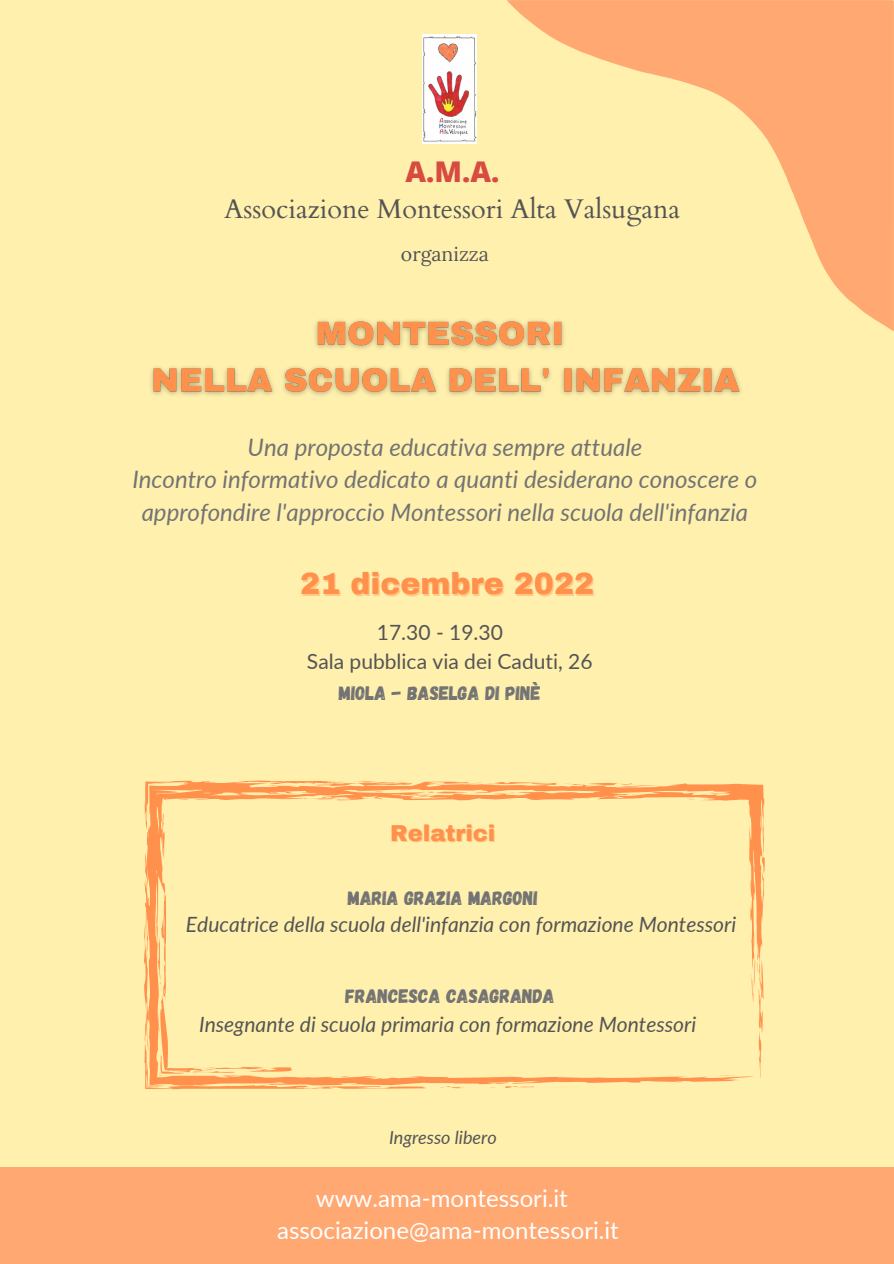
<style>
.page{position:relative;width:894px;height:1264px;background:#fff}
.page>*{position:absolute;margin:0;border:0;box-sizing:border-box;transform-origin:0 0}
.t1{font:900 30px "Archivo";color:#ff914d}
.t2{font:800 28.5px "Open Sans";color:#d74b40}
.t3{font:27px "Cardo";color:#545454}
.t4{font:italic 24px/32.7px "Lato";color:#737373;text-align:center}
.t5{font:24px/32.7px "Lato";color:#fff;text-align:center}
.t6{font:900 22.5px "Archivo";color:#ff914d}
.t7{font:italic 21px "Lato";color:#545454}
.t8{font:21px "Lato";color:#545454}
.t9{font:19.5px "Gagalin";color:#737373}
.t10{font:19.5px "Lora";color:#545454}
.t11{font:italic 18px "Lato";color:#545454}
</style>
<div class="page">
<div style="left:0;top:0;width:893px;height:1263px;background:#fff0ae"></div>
<svg style="left:507px;top:0;width:386px;height:331px"></svg>
<img style="left:422px;top:35px;width:55px;height:109px">
<div style="left:0;top:1167px;width:893px;height:96px;background:#ffa872"></div>
<svg style="left:144px;top:780px;width:620px;height:305px"></svg>
<svg style="left:750px;top:957px;width:13px;height:121px"></svg>
<svg style="left:619px;top:783px;width:39px;height:4px"></svg>
<svg style="left:557px;top:783px;width:13px;height:2px"></svg>
<svg style="left:686px;top:798px;width:9px;height:2px"></svg>
<svg style="left:578px;top:796px;width:20px;height:2px"></svg>
<svg style="left:351px;top:781px;width:26px;height:1px"></svg>
<svg style="left:506px;top:792px;width:13px;height:8px"></svg>
<svg style="left:357px;top:790px;width:31px;height:9px"></svg>
<svg style="left:316px;top:797px;width:26px;height:2px"></svg>
<svg style="left:145px;top:816px;width:3px;height:9px"></svg>
<svg style="left:171px;top:799px;width:19px;height:1px"></svg>
<svg style="left:503px;top:1081px;width:85px;height:6px"></svg>
<svg style="left:440px;top:1086px;width:24px;height:2px"></svg>
<svg style="left:144px;top:893px;width:289px;height:196px"></svg>
<svg style="left:716px;top:1075px;width:20px;height:1px"></svg>
<img style="left:151px;top:308px;width:598px;height:88px">
<p class="t2" style="left:405px;top:152px;width:95px">A.M.A.</p>
<p class="t3" style="left:224px;top:191px;width:457px">Associazione Montessori Alta Valsugana</p>
<p class="t10" style="left:401px;top:241px;width:90px">organizza</p>
<p class="t4" style="left:132px;top:430px;width:626px">Una proposta educativa sempre attuale<br>Incontro informativo dedicato a quanti desiderano conoscere o approfondire l'approccio Montessori nella scuola dell'infanzia</p>
<p class="t1" style="left:300px;top:568px;width:295px">21 dicembre 2022</p>
<p class="t8" style="left:377px;top:619px;width:127px">17.30 - 19.30</p>
<p class="t8" style="left:307px;top:648px;width:287px">Sala pubblica via dei Caduti, 26</p>
<p class="t9" style="left:339px;top:680px;width:203px">MIOLA - BASELGA DI PINÈ</p>
<p class="t6" style="left:390px;top:821px;width:107px">Relatrici</p>
<p class="t9" style="left:348px;top:885px;width:191px">MARIA GRAZIA MARGONI</p>
<p class="t7" style="left:186px;top:910px;width:551px">Educatrice della scuola dell'infanzia con formazione Montessori</p>
<p class="t9" style="left:345px;top:983px;width:210px">FRANCESCA CASAGRANDA</p>
<p class="t7" style="left:199px;top:1011px;width:498px">Insegnante di scuola primaria con formazione Montessori</p>
<p class="t11" style="left:389px;top:1125px;width:109px">Ingresso libero</p>
<p class="t5" style="left:277px;top:1180px;width:343px">www.ama-montessori.it associazione@ama-montessori.it</p>
</div>
